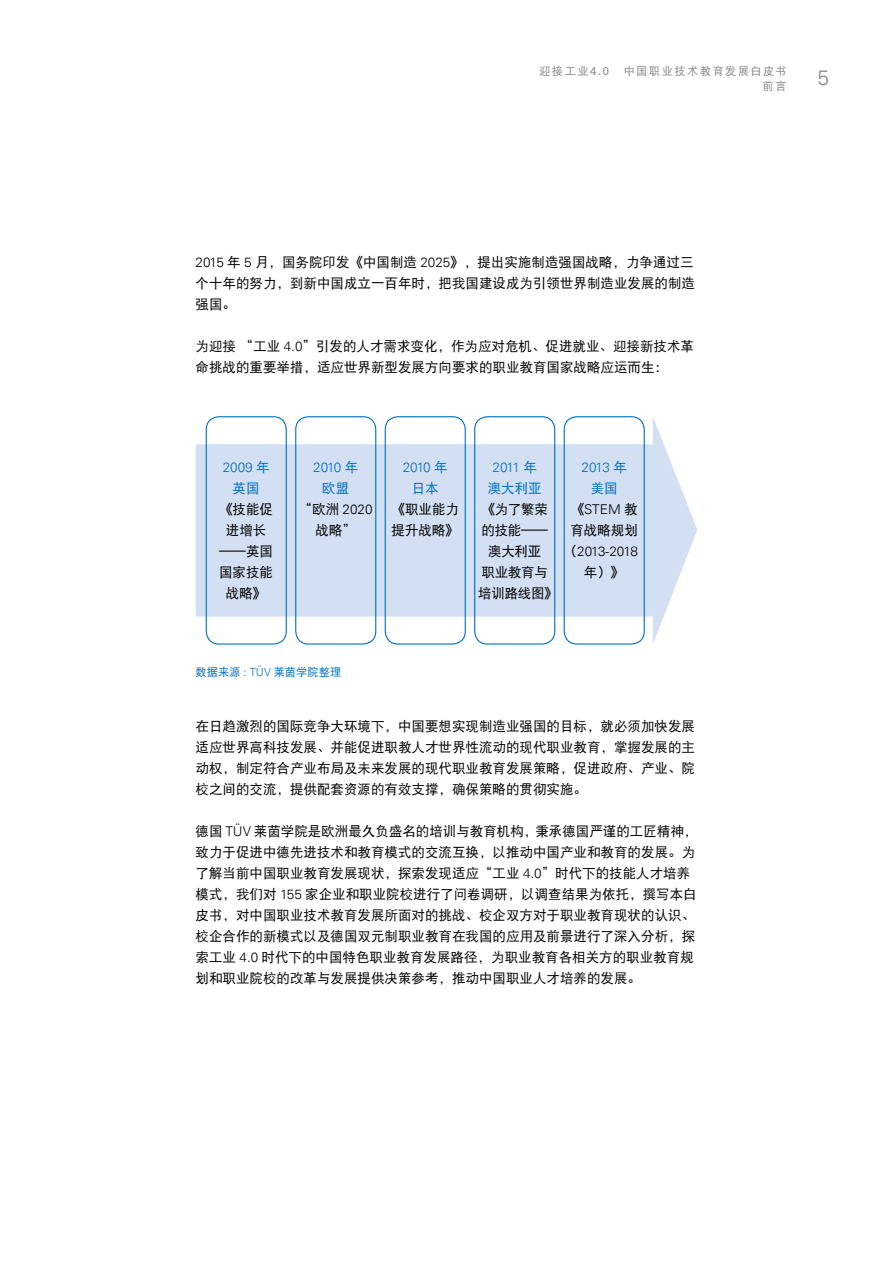
<style>
.page{position:relative;width:893px;height:1263px;background:#fff}
.page>*{position:absolute;margin:0;border:0;box-sizing:border-box;transform-origin:0 0}
.t1{font:300 21px "Univers Com 45";color:#898989}
.t2{font:13.5px/21px "DFP Hei W5";color:#000}
.t3{font:300 13.5px "Univers Com 45";letter-spacing:-.05em;color:#0070bd}
.t4{font:13.5px/21px "DFP Hei W5";letter-spacing:-.02em;color:#000;text-align:center}
.t5{font:300 13.5px "Univers Com 45";color:#000}
.t6{font:13.5px "DFP Hei W5";color:#0070bd}
.t7{font:300 13.5px "Univers Com 45";letter-spacing:-.045em;color:#000}
.t8{font:11.25px/15px "DFP Hei W5";letter-spacing:.135em;color:#898989;text-align:right}
.t9{font:11.25px "DFP Hei W5";color:#0070bd}
.s1{font-family:"Univers Com 55 Roman"}
.s2{font-family:"Univers Com 45";font-weight:300}
.s3{font-family:"DFP Hei W5";font-weight:400}
</style>
<div class="page">
<svg style="left:196px;top:416px;width:501px;height:228px;fill:#d3dff2"></svg>
<div style="left:206px;top:416px;width:81px;height:229px;border:1px solid #0070bd;border-radius:13px"></div>
<div style="left:295px;top:416px;width:81px;height:229px;border:1px solid #0070bd;border-radius:13px"></div>
<div style="left:385px;top:416px;width:81px;height:229px;border:1px solid #0070bd;border-radius:13px"></div>
<div style="left:474px;top:416px;width:81px;height:229px;border:1px solid #0070bd;border-radius:13px"></div>
<div style="left:564px;top:416px;width:81px;height:229px;border:1px solid #0070bd;border-radius:13px"></div>
<p class="t8" style="left:539px;top:64px;width:71px">迎接工业<span class="s1">4.0</span></p>
<p class="t8" style="left:624px;top:64px;width:164px">中国职业技术教育发展白皮书前言</p>
<h1 class="t1" style="left:817px;top:65px;width:13px">5</h1>
<p class="t2" style="left:196px;top:251px;width:501px"><span class="s2">2015</span> 年 <span class="s2">5</span> 月，国务院印发《中国制造 <span class="s2">2025</span>》，提出实施制造强国战略，力争通过三个十年的努力，到新中国成立一百年时，把我国建设成为引领世界制造业发展的制造强国。</p>
<p class="t2" style="left:196px;top:335px;width:500px">为迎接 “工业 <span class="s2">4.0</span>”引发的人才需求变化，作为应对危机、促进就业、迎接新技术革命挑战的重要举措，适应世界新型发展方向要求的职业教育国家战略应运而生：</p>
<p class="t3" style="left:223px;top:459px;width:48px">2009 <span class="s3">年</span></p>
<p class="t6" style="left:233px;top:481px;width:28px">英国</p>
<p class="t2" style="left:219px;top:499px;width:55px;text-align:center">《技能促进增长——英国国家技能战略》</p>
<p class="t3" style="left:313px;top:459px;width:46px">2010 <span class="s3">年</span></p>
<p class="t6" style="left:322px;top:481px;width:28px">欧盟</p>
<p class="t5" style="left:299px;top:501px;width:75px"><span class="s3">“欧洲</span> 2020</p>
<p class="t2" style="left:315px;top:520px;width:42px">战略”</p>
<p class="t3" style="left:403px;top:459px;width:46px">2010 <span class="s3">年</span></p>
<p class="t6" style="left:412px;top:481px;width:28px">日本</p>
<p class="t2" style="left:391px;top:499px;width:69px">《职业能力提升战略》</p>
<p class="t3" style="left:493px;top:459px;width:46px">2011 <span class="s3">年</span></p>
<p class="t6" style="left:488px;top:481px;width:55px">澳大利亚</p>
<p class="t4" style="left:478px;top:499px;width:81px">《为了繁荣的技能——澳大利亚<br>职业教育与培训路线图》</p>
<p class="t3" style="left:582px;top:459px;width:47px">2013 <span class="s3">年</span></p>
<p class="t6" style="left:591px;top:481px;width:28px">美国</p>
<p class="t5" style="left:571px;top:501px;width:68px"><span class="s3">《</span>STEM <span class="s3">教</span></p>
<p class="t2" style="left:570px;top:520px;width:69px">育战略规划</p>
<p class="t7" style="left:564px;top:543px;width:76px"><span class="s3">（</span>2013-2018</p>
<p class="t2" style="left:584px;top:562px;width:42px">年）》</p>
<p class="t9" style="left:196px;top:665px;width:147px">数据来源 <span class="s2">: TÜV</span> 莱茵学院整理</p>
<p class="t2" style="left:196px;top:716px;width:501px;text-align:justify">在日趋激烈的国际竞争大环境下，中国要想实现制造业强国的目标，就必须加快发展适应世界高科技发展、并能促进职教人才世界性流动的现代职业教育，掌握发展的主动权，制定符合产业布局及未来发展的现代职业教育发展策略，促进政府、产业、院校之间的交流，提供配套资源的有效支撑，确保策略的贯彻实施。</p>
<p class="t2" style="left:196px;top:821px;width:503px">德国 <span class="s2">TÜV</span> 莱茵学院是欧洲最久负盛名的培训与教育机构，秉承德国严谨的工匠精神，致力于促进中德先进技术和教育模式的交流互换，以推动中国产业和教育的发展。为了解当前中国职业教育发展现状，探索发现适应“工业 <span class="s2">4.0</span>”时代下的技能人才培养模式，我们对 <span class="s2">155</span> 家企业和职业院校进行了问卷调研，以调查结果为依托，撰写本白皮书，对中国职业技术教育发展所面对的挑战、校企双方对于职业教育现状的认识、校企合作的新模式以及德国双元制职业教育在我国的应用及前景进行了深入分析，探索工业 <span class="s2">4.0</span> 时代下的中国特色职业教育发展路径，为职业教育各相关方的职业教育规划和职业院校的改革与发展提供决策参考，推动中国职业人才培养的发展。</p>
</div>
